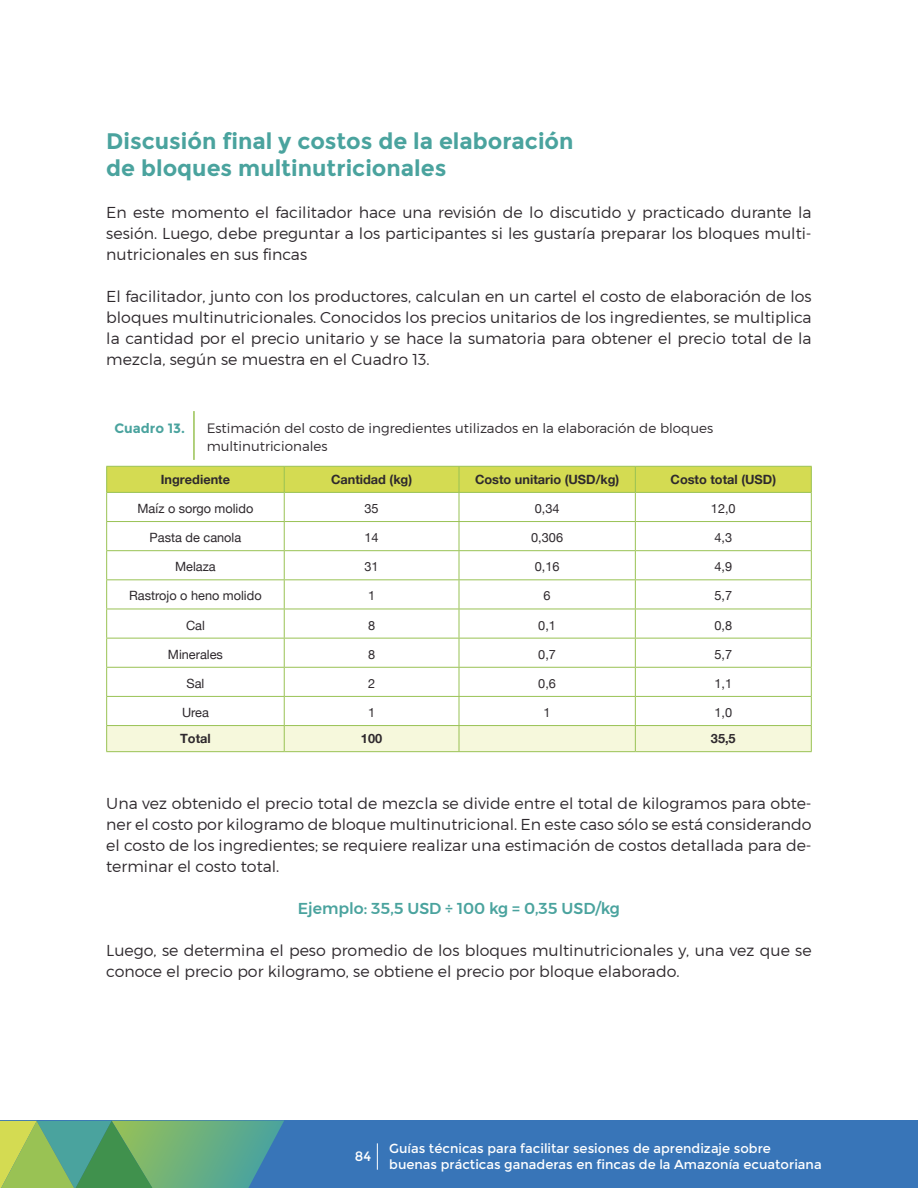
<style>
.page{position:relative;width:918px;height:1188px;background:#fff}
.page>*{position:absolute;margin:0;border:0;box-sizing:border-box;transform-origin:0 0}
.Subtitulo_1_1{font:700 22.5px/27px "Montserrat";color:#4aa39e}
.Texto{font:300 15.75px/21px "Montserrat";color:#2e292d;text-align:justify}
.Preguntas{font:500 15.75px "Montserrat";color:#4aa39e}
.Titulo_cuadros{font:300 13.5px/18.8px "Montserrat";color:#2e292d}
.Titulo_cuadros_verde{font:700 13.5px "Montserrat";color:#4aa39e}
.t1{font:13.5px "Montserrat";color:#fff}
.t2{font:13.05px/15.6px "Montserrat";color:#fff}
.Texto_cuadros{font:12.75px "Helvetica Neue";color:#2e292d}
.Texto_cuadros-2{font:700 12.75px "Helvetica Neue";color:#2e292d}
</style>
<div class="page">
<div style="left:0;top:1121px;width:918px;height:67px;background:#3875b8"></div>
<svg style="left:377px;top:1143px;width:1px;height:27px"></svg>
<svg style="left:0;top:1121px;width:284px;height:67px;background:#6aab77"></svg>
<hr style="left:193px;top:411px;width:2px;height:49px;background:#99c254">
<svg style="left:106px;top:466px;width:706px;height:285px"></svg>
<hr style="left:106px;top:751px;width:178px;height:1px;background:#99c254">
<hr style="left:284px;top:751px;width:175px;height:1px;background:#99c254">
<hr style="left:459px;top:751px;width:176px;height:1px;background:#99c254">
<hr style="left:635px;top:751px;width:177px;height:1px;background:#99c254">
<p class="Subtitulo_1_1" style="left:106px;top:128px;width:469px">Discusión final y costos de la elaboración de bloques multinutricionales</p>
<p class="Texto" style="left:106px;top:202px;width:707px">En este momento el facilitador hace una revisión de lo discutido y practicado durante la sesión. Luego, debe preguntar a los participantes si les gustaría preparar los bloques multi&shy;nutricionales en sus fincas</p>
<p class="Texto" style="left:106px;top:286px;width:707px">El facilitador, junto con los productores, calculan en un cartel el costo de elaboración de los bloques multinutricionales. Conocidos los precios unitarios de los ingredientes, se multiplica la cantidad por el precio unitario y se hace la sumatoria para obtener el precio total de la mezcla, según se muestra en el Cuadro 13.</p>
<p class="Titulo_cuadros_verde" style="left:115px;top:420px;width:72px">Cuadro 13.</p>
<p class="Titulo_cuadros" style="left:207px;top:418px;width:508px">Estimación del costo de ingredientes utilizados en la elaboración de bloques multinutricionales</p>
<p class="Texto_cuadros-2" style="left:161px;top:471px;width:71px">Ingrediente</p>
<p class="Texto_cuadros-2" style="left:331px;top:471px;width:83px">Cantidad (kg)</p>
<p class="Texto_cuadros-2" style="left:475px;top:471px;width:146px">Costo unitario (USD/kg)</p>
<p class="Texto_cuadros-2" style="left:671px;top:471px;width:107px">Costo total (USD)</p>
<p class="Texto_cuadros" style="left:138px;top:499px;width:117px">Maíz o sorgo molido</p>
<p class="Texto_cuadros" style="left:365px;top:499px;width:16px">35</p>
<p class="Texto_cuadros" style="left:535px;top:499px;width:26px">0,34</p>
<p class="Texto_cuadros" style="left:711px;top:499px;width:26px">12,0</p>
<p class="Texto_cuadros" style="left:150px;top:528px;width:93px">Pasta de canola</p>
<p class="Texto_cuadros" style="left:365px;top:528px;width:16px">14</p>
<p class="Texto_cuadros" style="left:531px;top:528px;width:33px">0,306</p>
<p class="Texto_cuadros" style="left:714px;top:528px;width:19px">4,3</p>
<p class="Texto_cuadros" style="left:175px;top:558px;width:42px">Melaza</p>
<p class="Texto_cuadros" style="left:365px;top:558px;width:16px">31</p>
<p class="Texto_cuadros" style="left:535px;top:558px;width:26px">0,16</p>
<p class="Texto_cuadros" style="left:714px;top:558px;width:19px">4,9</p>
<p class="Texto_cuadros" style="left:129px;top:587px;width:134px">Rastrojo o heno molido</p>
<p class="Texto_cuadros" style="left:368px;top:587px;width:9px">1</p>
<p class="Texto_cuadros" style="left:544px;top:587px;width:9px">6</p>
<p class="Texto_cuadros" style="left:714px;top:587px;width:19px">5,7</p>
<p class="Texto_cuadros" style="left:186px;top:616px;width:20px">Cal</p>
<p class="Texto_cuadros" style="left:368px;top:616px;width:9px">8</p>
<p class="Texto_cuadros" style="left:538px;top:616px;width:19px">0,1</p>
<p class="Texto_cuadros" style="left:714px;top:616px;width:19px">0,8</p>
<p class="Texto_cuadros" style="left:168px;top:645px;width:57px">Minerales</p>
<p class="Texto_cuadros" style="left:368px;top:645px;width:9px">8</p>
<p class="Texto_cuadros" style="left:538px;top:645px;width:19px">0,7</p>
<p class="Texto_cuadros" style="left:714px;top:645px;width:19px">5,7</p>
<p class="Texto_cuadros" style="left:186px;top:674px;width:19px">Sal</p>
<p class="Texto_cuadros" style="left:368px;top:674px;width:9px">2</p>
<p class="Texto_cuadros" style="left:538px;top:674px;width:19px">0,6</p>
<p class="Texto_cuadros" style="left:714px;top:674px;width:19px">1,1</p>
<p class="Texto_cuadros" style="left:182px;top:703px;width:28px">Urea</p>
<p class="Texto_cuadros" style="left:368px;top:703px;width:9px">1</p>
<p class="Texto_cuadros" style="left:544px;top:703px;width:9px">1</p>
<p class="Texto_cuadros" style="left:714px;top:703px;width:19px">1,0</p>
<p class="Texto_cuadros-2" style="left:180px;top:731px;width:32px">Total</p>
<p class="Texto_cuadros-2" style="left:361px;top:731px;width:23px">100</p>
<p class="Texto_cuadros-2" style="left:711px;top:731px;width:26px">35,5</p>
<p class="Texto" style="left:106px;top:793px;width:707px">Una vez obtenido el precio total de mezcla se divide entre el total de kilogramos para obte&shy;ner el costo por kilogramo de bloque multinutricional. En este caso sólo se está considerando el costo de los ingredientes; se requiere realizar una estimación de costos detallada para de&shy;terminar el costo total.</p>
<p class="Preguntas" style="left:298px;top:896px;width:324px">Ejemplo: 35,5 USD ÷ 100 kg = 0,35 USD/kg</p>
<p class="Texto" style="left:106px;top:940px;width:707px">Luego, se determina el peso promedio de los bloques multinutricionales y, una vez que se conoce el precio por kilogramo, se obtiene el precio por bloque elaborado.</p>
<p class="t1" style="left:355px;top:1148px;width:18px">84</p>
<p class="t2" style="left:389px;top:1141px;width:434px">Guías técnicas para facilitar sesiones de aprendizaje sobre buenas prácticas ganaderas en fincas de la Amazonía ecuatoriana</p>
</div>
